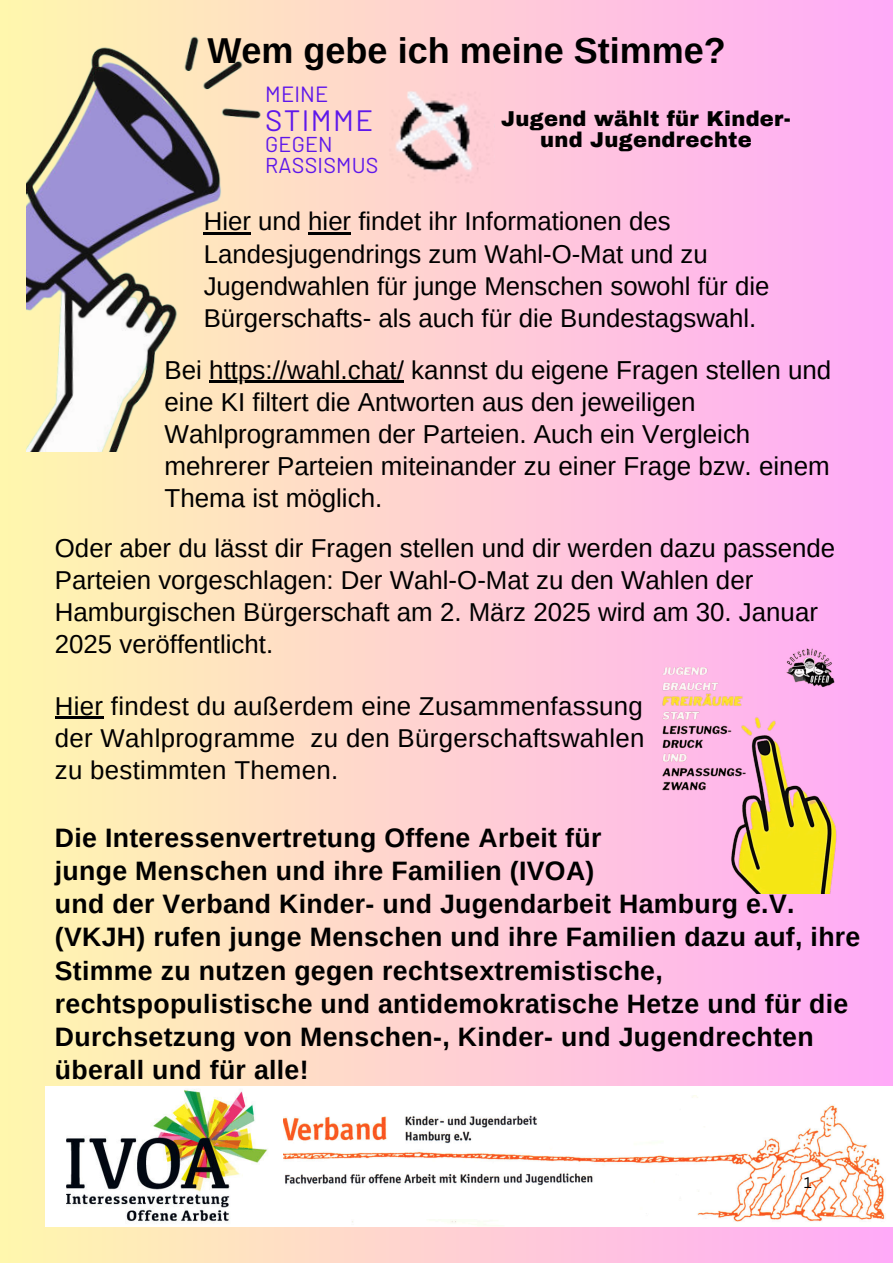
<style>
.page{position:relative;width:893px;height:1263px;background:#fff}
.page>*{position:absolute;margin:0;border:0;box-sizing:border-box;transform-origin:0 0}
.t1{font:700 36px "Arimo";color:#000}
.t2{font:29.4px "Barlow";letter-spacing:.045em;color:#5e17eb}
.t3{font:700 26.62px/33.2px "Arimo";letter-spacing:.01em;color:#000}
.t4{font:25.95px/32.1px "Arimo";color:#000}
.t5{font:25.88px/32.1px "Arimo";color:#000}
.t6{font:25.8px/32.1px "Arimo";letter-spacing:.01em;color:#000;text-align:justify}
.t7{font:25.72px/32.1px "Arimo";color:#000}
.t8{font:21.98px "Barlow";letter-spacing:.005em;color:#5e17eb}
.t9{font:21.45px/21.4px "Barlow";letter-spacing:.01em;color:#5e17eb}
.t10{font:900 21px/21.4px "Archivo";letter-spacing:.01em;color:#000;text-align:center}
.t11{font:15px "Canva Sans";color:#000}
</style>
<div class="page">
<div style="left:0;top:0;width:893px;height:1263px;background:linear-gradient(to right,#fff7ad,#ffaaf8)"></div>
<img style="left:27px;top:30px;width:238px;height:421px">
<img style="left:365px;top:16px;width:129px;height:181px">
<img style="left:654px;top:644px;width:188px;height:249px">
<img style="left:45px;top:1086px;width:848px;height:140px">
<hr style="left:204px;top:232px;width:47px;height:2px;background:#000">
<hr style="left:308px;top:232px;width:43px;height:2px;background:#000">
<hr style="left:209px;top:381px;width:195px;height:2px;background:#000">
<hr style="left:55px;top:716px;width:48px;height:2px;background:#000">
<h1 class="t1" style="left:208px;top:26px;width:520px">Wem gebe ich meine Stimme?</h1>
<p class="t8" style="left:265px;top:80px;width:65px">MEINE</p>
<p class="t2" style="left:265px;top:102px;width:109px">STIMME</p>
<p class="t9" style="left:265px;top:133px;width:115px">GEGEN<br>RASSISMUS</p>
<p class="t10" style="left:501px;top:108px;width:291px">Jugend wählt für Kinder&shy;und Jugendrechte</p>
<p class="t7" style="left:204px;top:206px;width:567px">Hier und hier findet ihr Informationen des Landesjugendrings zum Wahl-O-Mat und zu Jugendwahlen für junge Menschen sowohl für die Bürgerschafts- als auch für die Bundestagswahl.</p>
<p class="t4" style="left:164px;top:354px;width:668px">Bei https://wahl.chat/ kannst du eigene Fragen stellen und eine KI filtert die Antworten aus den jeweiligen Wahlprogrammen der Parteien. Auch ein Vergleich mehrerer Parteien miteinander zu einer Frage bzw. einem Thema ist möglich.</p>
<p class="t5" style="left:55px;top:532px;width:782px">Oder aber du lässt dir Fragen stellen und dir werden dazu passende Parteien vorgeschlagen: Der Wahl-O-Mat zu den Wahlen der Hamburgischen Bürgerschaft am 2. März 2025 wird am 30. Januar 2025 veröffentlicht.</p>
<p class="t6" style="left:55px;top:690px;width:591px">Hier findest du außerdem eine Zusammenfassung der Wahlprogramme zu den Bürgerschaftswahlen zu bestimmten Themen.</p>
<p class="t3" style="left:55px;top:821px;width:807px">Die Interessenvertretung Offene Arbeit für<br>junge Menschen und ihre Familien (IVOA)<br>und der Verband Kinder- und Jugendarbeit Hamburg e.V. (VKJH) rufen junge Menschen und ihre Familien dazu auf, ihre Stimme zu nutzen gegen rechtsextremistische, rechtspopulistische und antidemokratische Hetze und für die Durchsetzung von Menschen-, Kinder- und Jugendrechten überall und für alle!</p>
<p class="t11" style="left:804px;top:1173px;width:9px">1</p>
</div>
